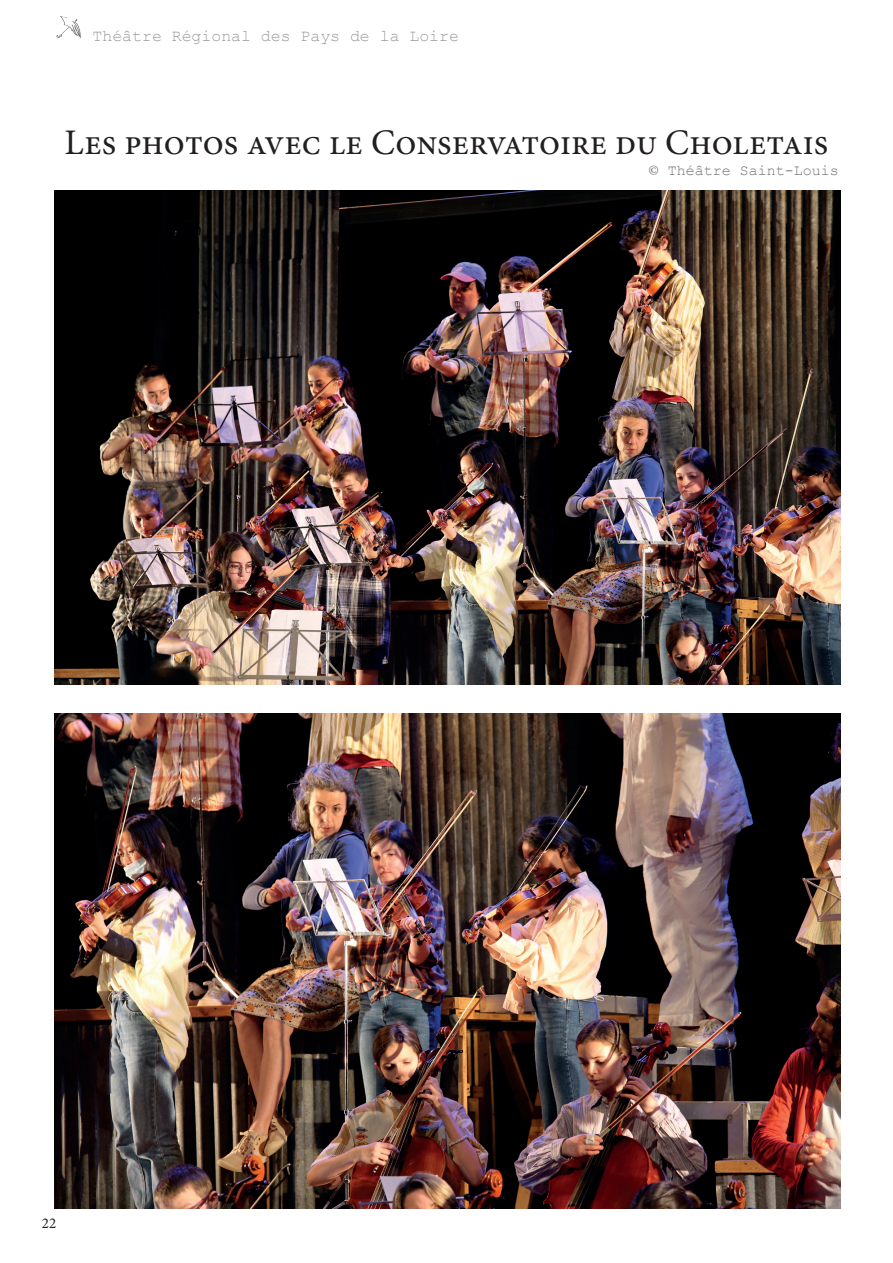
<style>
.page{position:relative;width:893px;height:1263px;background:#fff}
.page>*{position:absolute;margin:0;border:0;box-sizing:border-box;transform-origin:0 0}
.t1{font:36px "Minion Pro";color:#231f20}
.t2{font:16.5px "Courier New";color:#9b9da0}
.t3{font:15px "Courier New";color:#727477}
.t4{font:15px "Minion Pro";color:#231f20}
.s1{font-family:"Minion Pro"}
</style>
<div class="page">
<img style="left:56px;top:16px;width:25px;height:22px">
<img style="left:54px;top:190px;width:786px;height:495px">
<img style="left:54px;top:713px;width:786px;height:496px">
<p class="t2" style="left:93px;top:25px;width:368px">Théâtre Régional des Pays de la Loire</p>
<p class="t1" style="left:64px;top:118px;width:765px">Les photos avec le Conservatoire du Choletais</p>
<p class="t3" style="left:648px;top:161px;width:192px"><span class="s1">©</span> Théâtre Saint-Louis</p>
<p class="t4" style="left:42px;top:1213px;width:16px">22</p>
</div>
